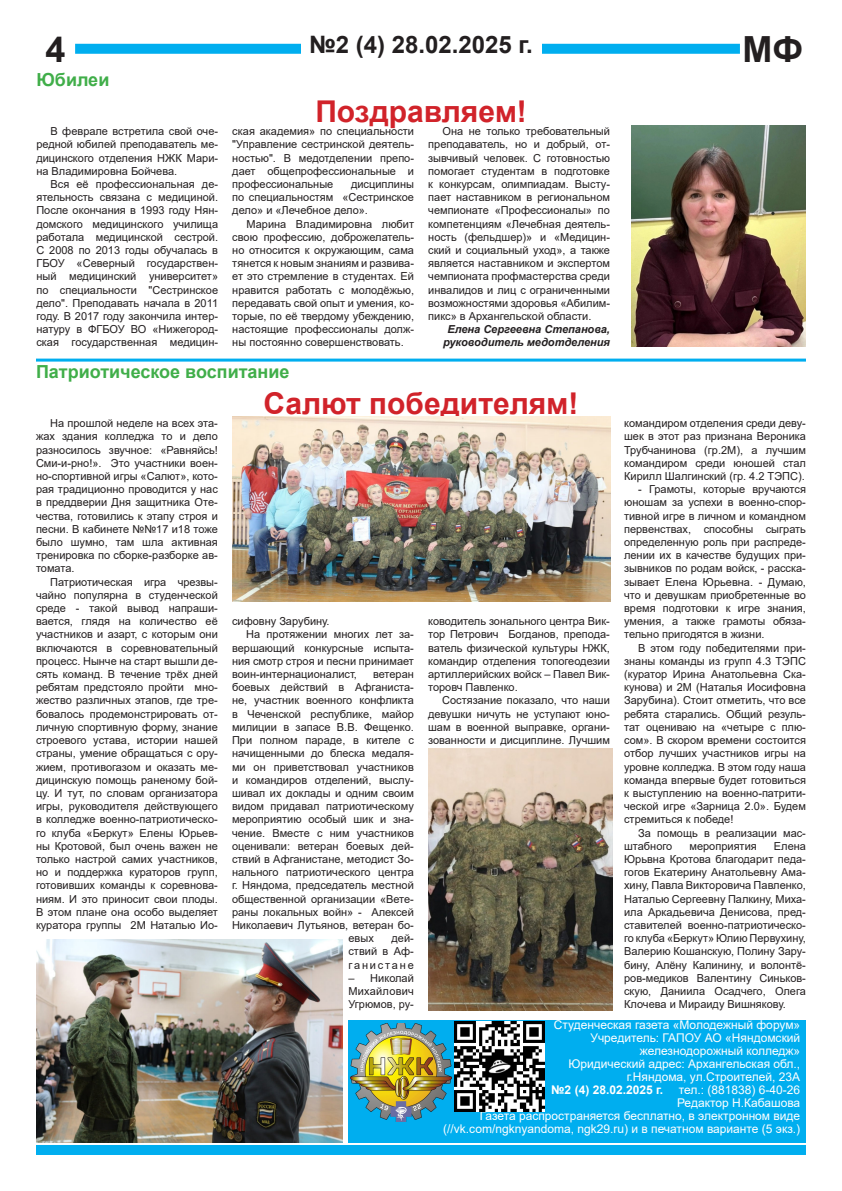
<style>
.page{position:relative;width:842px;height:1191px;background:#fff}
.page>*{position:absolute;margin:0;border:0;box-sizing:border-box;transform-origin:0 0}
.t1{font:700 36px "Arial";color:#231f20}
.t2{font:700 30px "Arial";color:#d1232a}
.t3{font:700 24px "Arial";color:#231f20}
.t4{font:700 18px "Arial";color:#40ae49}
.t5{font:12px "Arial";color:#fff}
.t6{font:700 12px "Arial";color:#fff}
.t7{font:11px/13.2px "Arial";color:#231f20;text-align:justify}
.t8{font:italic 700 11px/13.2px "Arial";color:#231f20;text-align:center}
</style>
<div class="page">
<div style="left:75px;top:44px;width:665px;height:10px;background:#00aeef"></div>
<div style="left:36px;top:1145px;width:770px;height:10px;background:#00aeef"></div>
<div style="left:301px;top:36px;width:240px;height:28px;background:#fff"></div>
<div style="left:349px;top:1020px;width:457px;height:122px;background:#00aeef"></div>
<img style="left:351px;top:1023px;width:100px;height:99px">
<img style="left:631px;top:125px;width:175px;height:222px">
<hr style="left:36px;top:358px;width:770px;height:3px;background:#00aeef">
<img style="left:232px;top:416px;width:378px;height:186px">
<img style="left:36px;top:939px;width:307px;height:203px">
<img style="left:428px;top:748px;width:185px;height:262px">
<img style="left:454px;top:1021px;width:90px;height:90px">
<p class="t1" style="left:46px;top:24px;width:22px">4</p>
<p class="t3" style="left:309px;top:28px;width:225px">№2 (4) 28.02.2025 г.</p>
<p class="t1" style="left:743px;top:24px;width:62px">МФ</p>
<p class="t4" style="left:36px;top:67px;width:75px">Юбилеи</p>
<p class="t7" style="left:36px;top:125px;width:183px;text-indent:14px">В феврале встретила свой оче&shy;редной юбилей преподаватель ме&shy;дицинского отделения НЖК Мари&shy;на Владимировна Бойчева.</p>
<p class="t7" style="left:36px;top:177px;width:183px;text-indent:14px">Вся её профессиональная де&shy;ятельность связана с медициной.<br>После окончания в 1993 году Нян&shy;домского медицинского училища работала медицинской сестрой.<br>С 2008 по 2013 годы обучалась в ГБОУ «Северный государствен&shy;ный медицинский университет» по специальности "Сестринское дело". Преподавать начала в 2011 году. В 2017 году закончила интер&shy;натуру в ФГБОУ ВО «Нижегород&shy;ская государственная медицин-</p>
<p class="t2" style="left:315px;top:90px;width:213px">Поздравляем!</p>
<p class="t7" style="left:428px;top:125px;width:183px;text-indent:14px">Она не только требовательный преподаватель, но и добрый, от&shy;зывчивый человек. С готовностью помогает студентам в подготовке к конкурсам, олимпиадам. Высту&shy;пает наставником в региональном чемпионате «Профессионалы» по компетенциям «Лечебная деятель&shy;ность (фельдшер)» и «Медицин&shy;ский и социальный уход», а также является наставником и экспертом чемпионата профмастерства среди инвалидов и лиц с ограниченными возможностями здоровья «Абилим&shy;пикс» в Архангельской области.</p>
<p class="t8" style="left:443px;top:323px;width:169px">Елена Сергеевна Степанова, руководитель медотделения</p>
<p class="t7" style="left:232px;top:125px;width:183px">ская академия» по специальности "Управление сестринской деятель&shy;ностью". В медотделении препо&shy;дает общепрофессиональные и профессиональные</p>
<p class="t7" style="left:232px;top:177px;width:183px;text-indent:119px">дисциплины по специальностям «Сестринское дело» и «Лечебное дело».</p>
<p class="t7" style="left:232px;top:217px;width:183px;text-indent:14px">Марина Владимировна любит свою профессию, доброжелатель&shy;но относится к окружающим, сама тянется к новым знаниям и развива&shy;ет это стремление в студентах. Ей нравится работать с молодёжью, передавать свой опыт и умения, ко&shy;торые, по её твердому убеждению, настоящие профессионалы долж&shy;ны постоянно совершенствовать.</p>
<p class="t4" style="left:36px;top:359px;width:255px">Патриотическое воспитание</p>
<p class="t2" style="left:263px;top:382px;width:316px">Салют победителям!</p>
<p class="t7" style="left:36px;top:416px;width:183px;text-indent:14px">На прошлой неделе на всех эта&shy;жах здания колледжа то и дело разносилось звучное: «Равняйсь!<br>Сми-и-рно!». Это участники воен&shy;но-спортивной игры «Салют», кото&shy;рая традиционно проводится у нас в преддверии Дня защитника Оте&shy;чества, готовились к этапу строя и песни. В кабинете №№17 и18 тоже было шумно, там шла активная тренировка по сборке-разборке ав&shy;томата.</p>
<p class="t7" style="left:36px;top:575px;width:183px;text-indent:14px">Патриотическая игра чрезвы&shy;чайно популярна в студенческой среде - такой вывод напраши&shy;вается, глядя на количество её участников и азарт, с которым они включаются в соревновательный процесс. Нынче на старт вышли де&shy;сять команд. В течение трёх дней ребятам предстояло пройти мно&shy;жество различных этапов, где тре&shy;бовалось продемонстрировать от&shy;личную спортивную форму, знание строевого устава, истории нашей страны, умение обращаться с ору&shy;жием, противогазом и оказать ме&shy;дицинскую помощь раненому бой&shy;цу. И тут, по словам организатора игры, руководителя действующего в колледже военно-патриотическо&shy;го клуба «Беркут» Елены Юрьев&shy;ны Кротовой, был очень важен не только настрой самих участников, но и поддержка кураторов групп, готовивших команды к соревнова&shy;ниям. И это приносит свои плоды.<br>В этом плане она особо выделяет куратора группы 2М Наталью Ио-</p>
<p class="t7" style="left:232px;top:614px;width:99px">сифовну Зарубину.</p>
<p class="t7" style="left:232px;top:628px;width:183px;text-indent:14px">На протяжении многих лет за&shy;вершающий конкурсные испыта&shy;ния смотр строя и песни принимает воин-интернационалист,</p>
<p class="t7" style="left:428px;top:614px;width:183px">ководитель зонального центра Вик&shy;тор Петрович Богданов, препода&shy;ватель физической культуры НЖК, командир отделения топогеодезии артиллерийских войск – Павел Вик&shy;торовч Павленко.</p>
<p class="t7" style="left:428px;top:694px;width:183px;text-indent:14px">Состязание показало, что наши девушки ничуть не уступают юно&shy;шам в военной выправке, органи&shy;зованности и дисциплине. Лучшим</p>
<p class="t7" style="left:373px;top:667px;width:42px">ветеран</p>
<p class="t7" style="left:232px;top:680px;width:183px">боевых действий в Афганиста-</p>
<p class="t7" style="left:232px;top:694px;width:183px">не, участник военного конфликта</p>
<p class="t7" style="left:232px;top:707px;width:183px">в Чеченской республике, майор</p>
<p class="t7" style="left:232px;top:720px;width:183px">милиции в запасе В.В. Фещенко.</p>
<p class="t7" style="left:232px;top:733px;width:183px">При полном параде, в кителе с</p>
<p class="t7" style="left:232px;top:746px;width:183px">начищенными до блеска медаля-</p>
<p class="t7" style="left:232px;top:760px;width:183px">ми он приветствовал участников</p>
<p class="t7" style="left:232px;top:773px;width:183px">и командиров отделений, выслу-</p>
<p class="t7" style="left:232px;top:786px;width:183px">шивал их доклады и одним своим</p>
<p class="t7" style="left:232px;top:799px;width:183px">видом придавал патриотическому</p>
<p class="t7" style="left:232px;top:812px;width:183px">мероприятию особый шик и зна-</p>
<p class="t7" style="left:232px;top:826px;width:183px">чение. Вместе с ним участников</p>
<p class="t7" style="left:232px;top:839px;width:183px">оценивали: ветеран боевых дей-</p>
<p class="t7" style="left:232px;top:852px;width:183px">ствий в Афганистане, методист Зо-</p>
<p class="t7" style="left:232px;top:865px;width:183px">нального патриотического центра</p>
<p class="t7" style="left:232px;top:878px;width:183px">г. Няндома, председатель местной</p>
<p class="t7" style="left:232px;top:892px;width:183px">общественной организации «Вете-</p>
<p class="t7" style="left:232px;top:905px;width:183px">раны локальных войн» - Алексей</p>
<p class="t7" style="left:232px;top:918px;width:183px">Николаевич Лутьянов, ветеран бо-</p>
<p class="t7" style="left:348px;top:931px;width:27px">евых</p>
<p class="t7" style="left:348px;top:931px;width:67px;text-indent:43px">дей&shy;ствий в Аф&shy;ганистане</p>
<p class="t7" style="left:348px;top:971px;width:67px">– Николай Михайлович Угрюмов, ру-</p>
<p class="t7" style="left:624px;top:416px;width:183px">командиром отделения среди деву&shy;шек в этот раз признана Вероника Трубчанинова (гр.2М), а лучшим командиром среди юношей стал Кирилл Шалгинский (гр. 4.2 ТЭПС).</p>
<p class="t7" style="left:624px;top:482px;width:183px;text-indent:14px">- Грамоты, которые вручаются юношам за успехи в военно-спор&shy;тивной игре в личном и командном первенствах, способны сыграть определенную роль при распреде&shy;лении их в качестве будущих при&shy;зывников по родам войск, - расска&shy;зывает Елена Юрьевна. - Думаю, что и девушкам приобретенные во время подготовки к игре знания, умения, а также грамоты обяза&shy;тельно пригодятся в жизни.</p>
<p class="t7" style="left:624px;top:641px;width:183px;text-indent:14px">В этом году победителями при&shy;знаны команды из групп 4.3 ТЭПС (куратор Ирина Анатольевна Ска&shy;кунова) и 2М (Наталья Иосифовна Зарубина). Стоит отметить, что все ребята старались. Общий резуль&shy;тат оцениваю на «четыре с плю&shy;сом». В скором времени состоится отбор лучших участников игры на уровне колледжа. В этом году наша команда впервые будет готовиться к выступлению на военно-патрити&shy;ческой игре «Зарница 2.0». Будем стремиться к победе!</p>
<p class="t7" style="left:624px;top:826px;width:183px;text-indent:14px">За помощь в реализации мас&shy;штабного</p>
<p class="t7" style="left:624px;top:839px;width:183px;text-indent:150px">Елена Юрьвна Кротова благодарит педа&shy;гогов Екатерину Анатольевну Ама&shy;хину, Павла Викторовича Павленко, Наталью Сергеевну Палкину, Миха&shy;ила Аркадьевича Денисова, пред&shy;ставителей военно-патриотическо&shy;го клуба «Беркут» Юлию Первухину, Валерию Кошанскую, Полину Зару&shy;бину, Алёну Калинину, и волонтё&shy;ров-медиков Валентину Синьков&shy;скую, Даниила Осадчего, Олега Клочева и Мираиду Вишнякову.</p>
<p class="t7" style="left:689px;top:839px;width:69px">мероприятия</p>
<p class="t5" style="left:554px;top:1016px;width:248px">Студенческая газета «Молодежный форум»</p>
<p class="t5" style="left:590px;top:1029px;width:211px">Учредитель: ГАПОУ АО «Няндомский</p>
<p class="t5" style="left:640px;top:1042px;width:162px">железнодорожный колледж»</p>
<p class="t5" style="left:568px;top:1055px;width:233px">Юридический адрес: Архангельская обл.,</p>
<p class="t5" style="left:627px;top:1068px;width:175px">г.Няндома, ул.Строителей, 23А</p>
<p class="t5" style="left:679px;top:1081px;width:123px">тел.: (881838) 6-40-26</p>
<p class="t5" style="left:677px;top:1094px;width:125px">Редактор Н.Кабашова</p>
<p class="t5" style="left:480px;top:1107px;width:322px">Газета распространяется бесплатно, в электронном виде</p>
<p class="t5" style="left:443px;top:1120px;width:358px">(//vk.com/ngknyandoma, ngk29.ru) и в печатном варианте (5 экз.)</p>
<p class="t6" style="left:551px;top:1081px;width:113px">№2 (4) 28.02.2025 г.</p>
</div>
